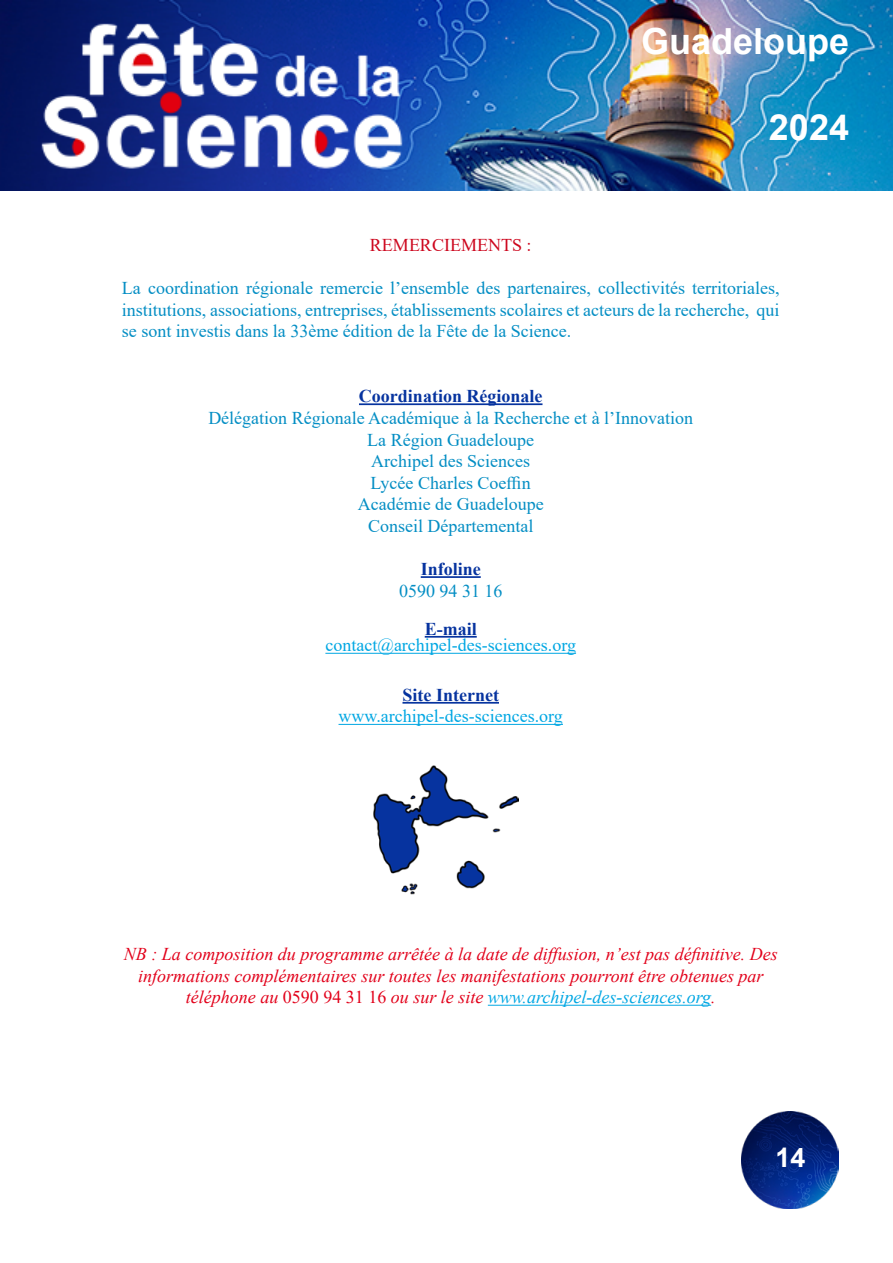
<style>
.page{position:relative;width:893px;height:1263px;background:#fff}
.page>*{position:absolute;margin:0;border:0;box-sizing:border-box;transform-origin:0 0}
.t1{font:700 36px "Arial";color:#fff}
.t2{font:700 27px "Arial";color:#fff}
.t3{font:18px/21.6px "Times New Roman";color:#048ec4;text-align:justify}
.t4{font:italic 18px/21.6px "Times New Roman";color:#e2001a;text-align:center}
.t5{font:18px "Times New Roman";color:#00a7e3}
.t6{font:700 18px "Times New Roman";color:#06339f}
.t7{font:18px "Times New Roman";color:#cd071e}
.s1{font-style:normal}
.s2{color:#00a7e3}
</style>
<div class="page">
<img style="left:0;top:0;width:893px;height:190px">
<img style="left:741px;top:1111px;width:98px;height:98px">
<hr style="left:359px;top:403px;width:183px;height:2px;background:#06339f">
<hr style="left:421px;top:576px;width:60px;height:2px;background:#06339f">
<hr style="left:425px;top:636px;width:52px;height:2px;background:#06339f">
<hr style="left:325px;top:653px;width:251px;height:1px;background:#00a7e3">
<hr style="left:402px;top:702px;width:97px;height:2px;background:#06339f">
<hr style="left:339px;top:724px;width:224px;height:1px;background:#00a7e3">
<hr style="left:488px;top:1005px;width:223px;height:1px;background:#00a7e3">
<img style="left:373px;top:765px;width:146px;height:129px">
<h1 class="t1" style="left:641px;top:16px;width:210px">Guadeloupe</h1>
<h1 class="t1" style="left:769px;top:102px;width:82px">2024</h1>
<p class="t7" style="left:370px;top:232px;width:163px">REMERCIEMENTS :</p>
<p class="t3" style="left:122px;top:277px;width:659px">La coordination régionale remercie l’ensemble des partenaires, collectivités territoriales, institutions, associations, entreprises, établissements scolaires et acteurs de la recherche, qui se sont investis dans la 33ème édition de la Fête de la Science.</p>
<p class="t6" style="left:359px;top:383px;width:185px">Coordination Régionale</p>
<p class="t3" style="left:208px;top:406px;width:486px;text-align:center">Délégation Régionale Académique à la Recherche et à l’Innovation<br>La Région Guadeloupe<br>Archipel des Sciences<br>Lycée Charles Coeffin<br>Académie de Guadeloupe<br>Conseil Départemental</p>
<p class="t6" style="left:421px;top:556px;width:62px">Infoline</p>
<p class="t3" style="left:399px;top:579px;width:105px">0590 94 31 16</p>
<p class="t6" style="left:425px;top:616px;width:54px">E-mail</p>
<p class="t5" style="left:325px;top:633px;width:252px">contact@archipel-des-sciences.org</p>
<p class="t6" style="left:402px;top:682px;width:98px">Site Internet</p>
<p class="t5" style="left:339px;top:704px;width:226px">www.archipel-des-sciences.org</p>
<p class="t4" style="left:124px;top:943px;width:655px">NB : La composition du programme arrêtée à la date de diffusion, n’est pas définitive. Des informations complémentaires sur toutes les manifestations pourront être obtenues par téléphone au <span class="s1">0590 94 31 16</span> ou sur le site <span class="s2">www.archipel-des-sciences.org</span>.</p>
<h2 class="t2" style="left:775px;top:1138px;width:32px">14</h2>
</div>
